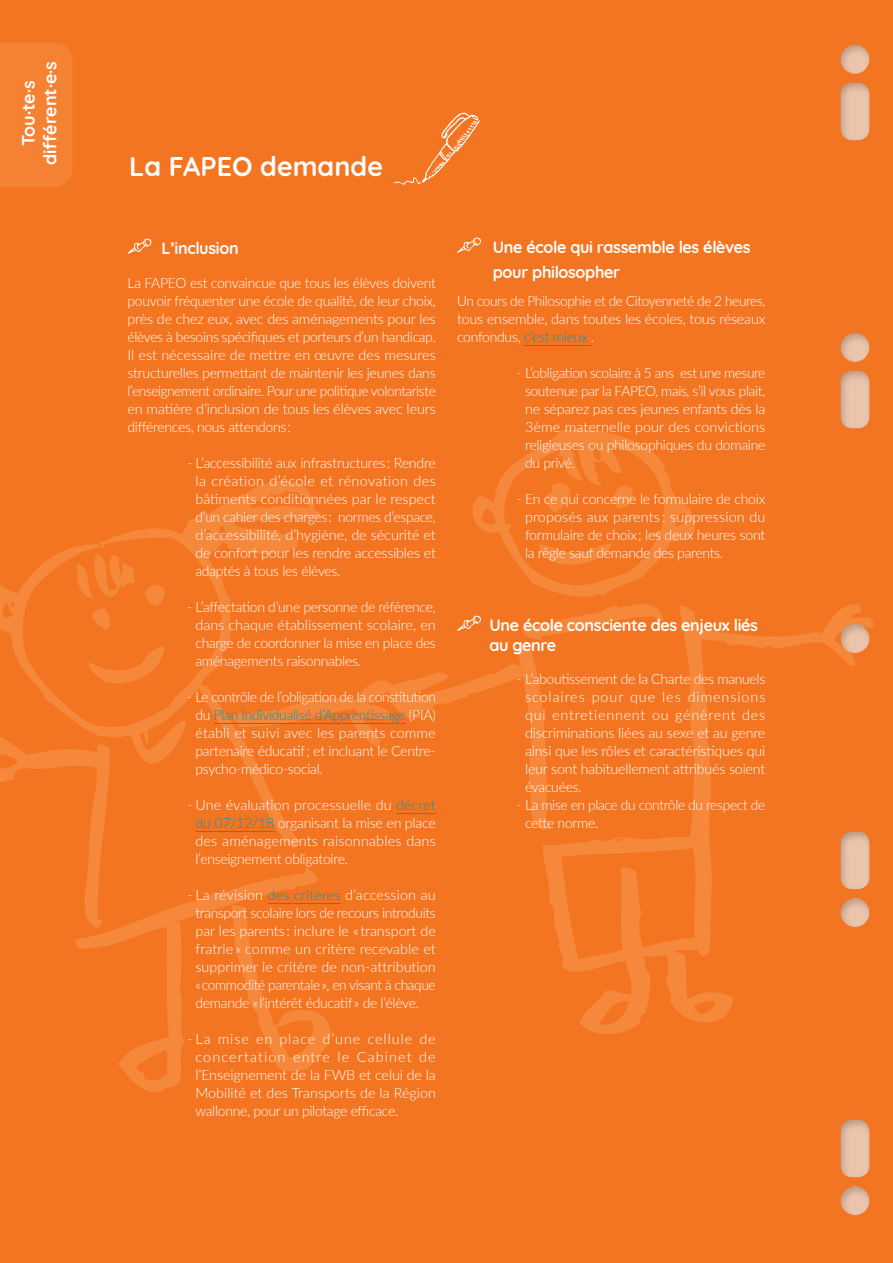
<style>
.page{position:relative;width:893px;height:1263px;background:#f47521}
.page>*{position:absolute;margin:0;border:0;box-sizing:border-box;transform-origin:0 0}
.t1{font:700 27px "Quicksand";color:#fff}
.t2{font:700 18px/21.6px "Quicksand";color:#fff;text-align:center}
.t3{font:700 16.5px/25.2px "Quicksand";letter-spacing:-.02em;color:#fff}
.t4{font:300 14.25px/18px "Lato";letter-spacing:-.02em;color:#fff;text-align:justify}
.t5{font:300 14.25px/18px "Lato";letter-spacing:-.02em;color:#fff;text-align:justify;scale:.96 1}
.s1{color:#0099b8}
</style>
<div class="page">
<svg style="left:0;top:429px;width:816px;height:663px"></svg>
<svg style="left:393px;top:112px;width:87px;height:73px"></svg>
<hr style="left:214px;top:723px;width:192px;height:1px;background:#0099b8">
<hr style="left:396px;top:813px;width:40px;height:1px;background:#0099b8">
<hr style="left:195px;top:831px;width:79px;height:1px;background:#0099b8">
<hr style="left:268px;top:903px;width:73px;height:1px;background:#0099b8">
<svg style="left:128px;top:238px;width:24px;height:16px"></svg>
<hr style="left:524px;top:345px;width:67px;height:1px;background:#0099b8">
<svg style="left:457px;top:237px;width:24px;height:16px"></svg>
<svg style="left:457px;top:615px;width:24px;height:16px"></svg>
<div style="left:0;top:42px;width:72px;height:145px;background:#f58232"></div>
<div style="left:816px;top:25px;width:77px;height:1191px;background:#000;opacity:.3"></div>
<p class="t2" style="left:16px;top:165px;width:105px;rotate:-90deg">Tou·te·s différent·e·s</p>
<h1 class="t1" style="left:129px;top:144px;width:255px">La FAPEO demande</h1>
<p class="t3" style="left:162px;top:234px;width:79px">L’inclusion</p>
<p class="t4" style="left:128px;top:273px;width:310px">La FAPEO est convaincue que tous les élèves doivent pouvoir fréquenter une école de qualité, de leur choix, près de chez eux, avec des aménagements pour les élèves à besoins spécifiques et porteurs d’un handicap.<br>Il est nécessaire de mettre en œuvre des mesures structurelles permettant de maintenir les jeunes dans l’enseignement ordinaire. Pour une politique volontariste en matière d’inclusion de tous les élèves avec leurs différences, nous attendons :</p>
<p class="t4" style="left:195px;top:453px;width:242px;text-indent:-8px">- L’accessibilité aux infrastructures : Rendre la création d’école et rénovation des bâtiments conditionnées par le respect d’un cahier des charges : normes d’espace, d’accessibilité, d’hygiène, de sécurité et de confort pour les rendre accessibles et adaptés à tous les élèves.</p>
<p class="t4" style="left:195px;top:597px;width:242px;text-indent:-8px">- L’affectation d’une personne de référence, dans chaque établissement scolaire, en charge de coordonner la mise en place des aménagements raisonnables.</p>
<p class="t5" style="left:195px;top:687px;width:252px;text-indent:-8px">- Le contrôle de l’obligation de la constitution du <span class="s1">Plan Individualisé d’Apprentissage</span> (PIA) établi et suivi avec les parents comme partenaire éducatif ; et incluant le Centre&shy;psycho-médico-social.</p>
<p class="t4" style="left:195px;top:795px;width:242px;text-indent:-8px">- Une évaluation processuelle du <span class="s1">décret du 07/12/18</span> organisant la mise en place des aménagements raisonnables dans l’enseignement obligatoire.</p>
<p class="t4" style="left:187px;top:885px;width:250px;text-align:center">- La révision <span class="s1">des critères</span> d’accession au transport scolaire lors de recours introduits par les parents : inclure le « transport de fratrie » comme un critère recevable et supprimer le critère de non-attribution « commodité parentale », en visant à chaque demande « l’intérêt éducatif » de l’élève.</p>
<p class="t4" style="left:195px;top:1029px;width:242px;text-indent:-8px">- La mise en place d’une cellule de concertation entre le Cabinet de l’Enseignement de la FWB et celui de la Mobilité et des Transports de la Région wallonne, pour un pilotage efficace.</p>
<p class="t3" style="left:493px;top:233px;width:259px">Une école qui rassemble les élèves pour philosopher</p>
<p class="t5" style="left:457px;top:291px;width:323px">Un cours de Philosophie et de Citoyenneté de 2 heures, tous ensemble, dans toutes les écoles, tous réseaux confondus, <span class="s1">c’est mieux</span> .</p>
<p class="t5" style="left:525px;top:363px;width:252px;text-indent:-8px">- L’obligation scolaire à 5 ans est une mesure soutenue par la FAPEO, mais, s’il vous plait, ne séparez pas ces jeunes enfants dès la 3ème maternelle pour des convictions religieuses ou philosophiques du domaine du privé.</p>
<p class="t4" style="left:525px;top:489px;width:242px;text-indent:-8px">- En ce qui concerne le formulaire de choix proposés aux parents : suppression du formulaire de choix ; les deux heures sont la règle sauf demande des parents.</p>
<p class="t3" style="left:489px;top:614px;width:270px;line-height:19.8px">Une école consciente des enjeux liés au genre</p>
<p class="t4" style="left:525px;top:669px;width:242px;text-indent:-8px">- L’aboutissement de la Charte des manuels scolaires pour que les dimensions qui entretiennent ou génèrent des discriminations liées au sexe et au genre ainsi que les rôles et caractéristiques qui leur sont habituellement attribués soient évacuées.</p>
<p class="t4" style="left:525px;top:795px;width:242px;text-indent:-8px">- La mise en place du contrôle du respect de cette norme.</p>
</div>
